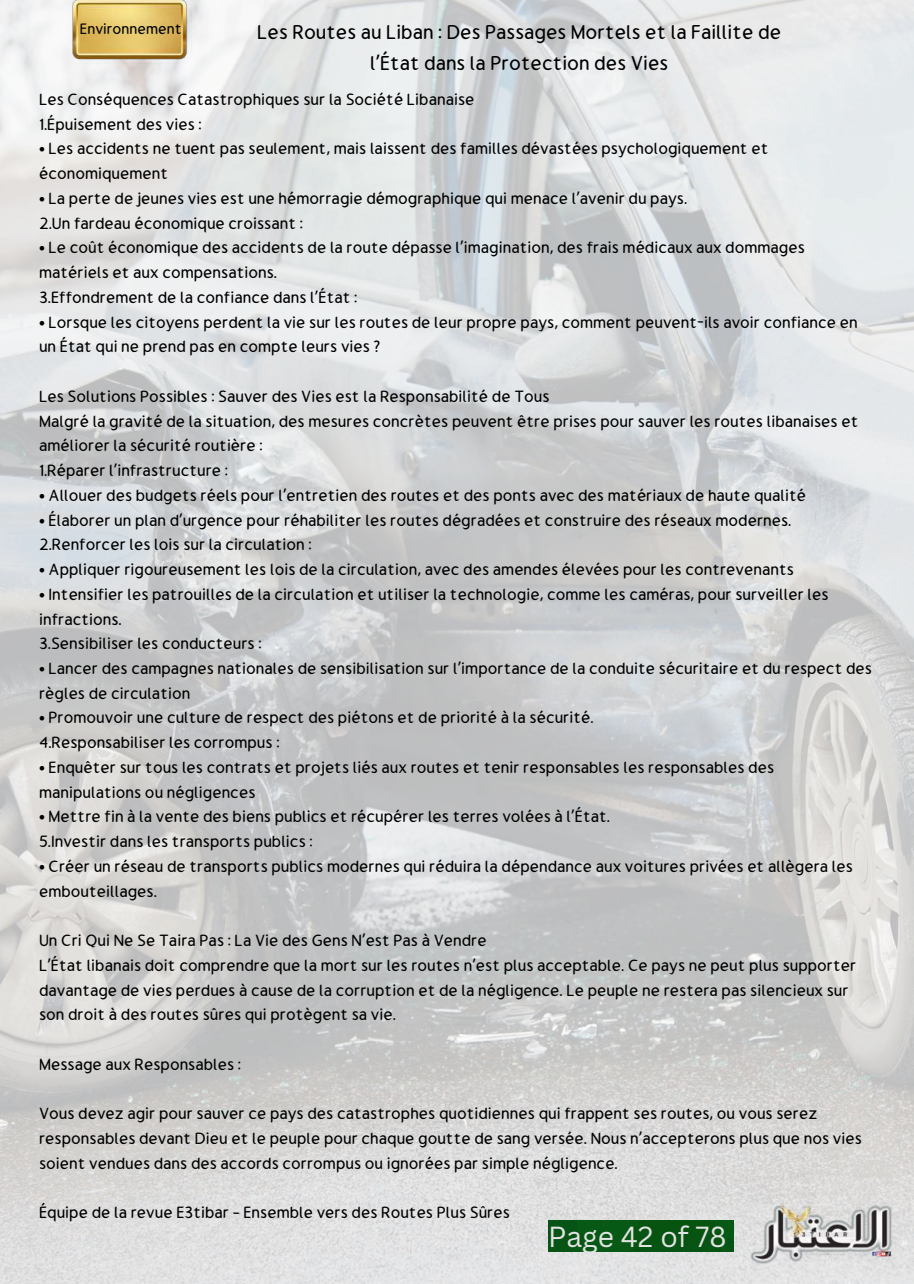
<style>
.page{position:relative;width:914px;height:1284px;background:#fff}
.page>*{position:absolute;margin:0;border:0;box-sizing:border-box;transform-origin:0 0}
.t1{font:28.2px "Canva Sans";color:#e2e3e2}
.t2{font:24px/31.5px "Gumela Arabic";color:#000;text-align:center}
.t3{font:19.5px/24.8px "Gumela Arabic";color:#000}
.t4{font:18px "Gumela Arabic";color:#000}
</style>
<div class="page">
<img style="left:0;top:0;width:914px;height:1283px">
<img style="left:67px;top:0;width:126px;height:71px">
<img style="left:733px;top:1188px;width:179px;height:95px">
<div style="left:548px;top:1220px;width:185px;height:31px;background:#075415"></div>
<p class="t4" style="left:80px;top:20px;width:104px">Environnement</p>
<p class="t2" style="left:257px;top:17px;width:525px">Les Routes au Liban : Des Passages Mortels et la Faillite de l’État dans la Protection des Vies</p>
<p class="t3" style="left:39px;top:88px;width:437px">Les Conséquences Catastrophiques sur la Société Libanaise<br>1.Épuisement des vies :</p>
<p class="t3" style="left:39px;top:137px;width:731px">• Les accidents ne tuent pas seulement, mais laissent des familles dévastées psychologiquement et économiquement</p>
<p class="t3" style="left:39px;top:187px;width:649px">• La perte de jeunes vies est une hémorragie démographique qui menace l’avenir du pays.<br>2.Un fardeau économique croissant :</p>
<p class="t3" style="left:39px;top:236px;width:767px">• Le coût économique des accidents de la route dépasse l’imagination, des frais médicaux aux dommages matériels et aux compensations.<br>3.Effondrement de la confiance dans l’État :</p>
<p class="t3" style="left:39px;top:310px;width:820px">• Lorsque les citoyens perdent la vie sur les routes de leur propre pays, comment peuvent-ils avoir confiance en un État qui ne prend pas en compte leurs vies ?</p>
<p class="t3" style="left:39px;top:385px;width:821px">Les Solutions Possibles : Sauver des Vies est la Responsabilité de Tous<br>Malgré la gravité de la situation, des mesures concrètes peuvent être prises pour sauver les routes libanaises et améliorer la sécurité routière :<br>1.Réparer l’infrastructure :</p>
<p class="t3" style="left:39px;top:483px;width:768px">• Allouer des budgets réels pour l’entretien des routes et des ponts avec des matériaux de haute qualité</p>
<p class="t3" style="left:39px;top:508px;width:754px">• Élaborer un plan d’urgence pour réhabiliter les routes dégradées et construire des réseaux modernes.<br>2.Renforcer les lois sur la circulation :</p>
<p class="t3" style="left:39px;top:558px;width:756px">• Appliquer rigoureusement les lois de la circulation, avec des amendes élevées pour les contrevenants</p>
<p class="t3" style="left:39px;top:582px;width:791px">• Intensifier les patrouilles de la circulation et utiliser la technologie, comme les caméras, pour surveiller les infractions.<br>3.Sensibiliser les conducteurs :</p>
<p class="t3" style="left:39px;top:657px;width:834px">• Lancer des campagnes nationales de sensibilisation sur l’importance de la conduite sécuritaire et du respect des règles de circulation</p>
<p class="t3" style="left:39px;top:706px;width:556px">• Promouvoir une culture de respect des piétons et de priorité à la sécurité.<br>4.Responsabiliser les corrompus :</p>
<p class="t3" style="left:39px;top:755px;width:736px">• Enquêter sur tous les contrats et projets liés aux routes et tenir responsables les responsables des manipulations ou négligences</p>
<p class="t3" style="left:39px;top:805px;width:572px">• Mettre fin à la vente des biens publics et récupérer les terres volées à l’État.<br>5.Investir dans les transports publics :</p>
<p class="t3" style="left:39px;top:854px;width:815px">• Créer un réseau de transports publics modernes qui réduira la dépendance aux voitures privées et allègera les embouteillages.</p>
<p class="t3" style="left:39px;top:929px;width:819px">Un Cri Qui Ne Se Taira Pas : La Vie des Gens N’est Pas à Vendre<br>L’État libanais doit comprendre que la mort sur les routes n’est plus acceptable. Ce pays ne peut plus supporter davantage de vies perdues à cause de la corruption et de la négligence. Le peuple ne restera pas silencieux sur son droit à des routes sûres qui protègent sa vie.</p>
<p class="t3" style="left:39px;top:1052px;width:204px">Message aux Responsables :</p>
<p class="t3" style="left:39px;top:1102px;width:824px">Vous devez agir pour sauver ce pays des catastrophes quotidiennes qui frappent ses routes, ou vous serez responsables devant Dieu et le peuple pour chaque goutte de sang versée. Nous n’accepterons plus que nos vies soient vendues dans des accords corrompus ou ignorées par simple négligence.</p>
<p class="t3" style="left:39px;top:1201px;width:472px">Équipe de la revue E3tibar – Ensemble vers des Routes Plus Sûres</p>
<h1 class="t1" style="left:548px;top:1220px;width:180px">Page 42 of 78</h1>
</div>
